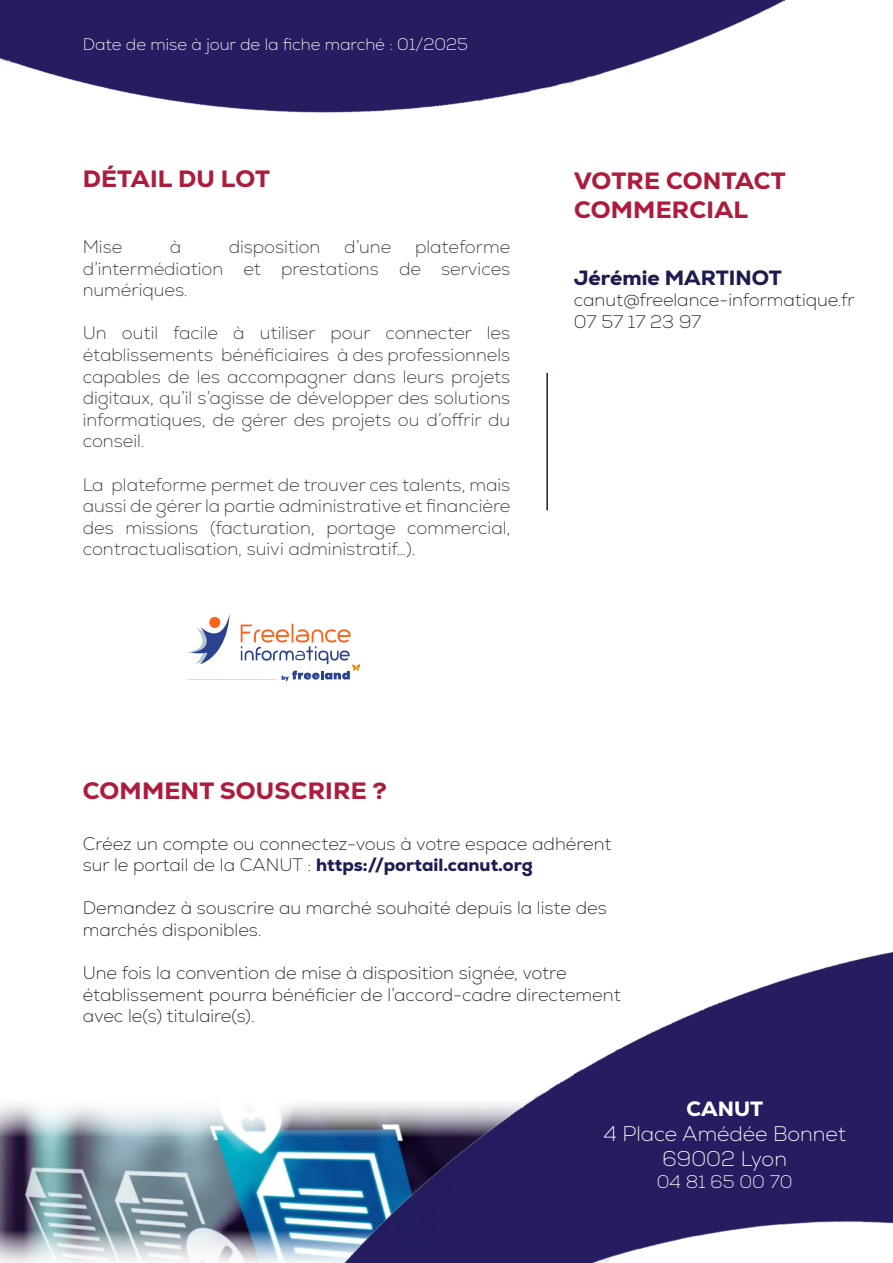
<style>
.page{position:relative;width:893px;height:1263px;background:#fff}
.page>*{position:absolute;margin:0;border:0;box-sizing:border-box;transform-origin:0 0}
.t1{font:800 24px "Nexa";letter-spacing:.01em;color:#ad1c3c}
.t2{font:200 21px "Nexa";color:#fff}
.t3{font:800 21px "Nexa";color:#1d1c50}
.t4{font:800 21px "Nexa";color:#fff}
.t5{font:200 18px/21.6px "Nexa";color:#33353d;text-align:justify}
.t6{font:200 18px/21.6px "Nexa";color:#231f20}
.t7{font:200 18px "Nexa";color:#fff}
.t8{font:200 16.5px "Nexa";color:#fff}
.s1{font-weight:800;color:#1d1c50}
</style>
<div class="page">
<img style="left:0;top:1103px;width:38px;height:160px">
<img style="left:38px;top:623px;width:855px;height:640px">
<img style="left:0;top:0;width:786px;height:373px">
<hr style="left:546px;top:373px;width:2px;height:137px;background:#1d1c50">
<svg style="left:187px;top:614px;width:43px;height:50px"></svg>
<hr style="left:187px;top:679px;width:90px;height:1px;background:#ddd">
<svg style="left:241px;top:624px;width:119px;height:57px"></svg>
<p class="t8" style="left:83px;top:34px;width:387px">Date de mise à jour de la fiche marché : 01/2025</p>
<p class="t1" style="left:83px;top:164px;width:189px">DÉTAIL DU LOT</p>
<p class="t5" style="left:83px;top:236px;width:429px;text-indent:332px">plateforme d’intermédiation et prestations de services numériques.</p>
<p class="t5" style="left:83px;top:323px;width:429px">Un outil facile à utiliser pour connecter les établissements bénéficiaires à des professionnels capables de les accompagner dans leurs projets digitaux, qu’il s’agisse de développer des solutions informatiques, de gérer des projets ou d’offrir du conseil.</p>
<p class="t5" style="left:83px;top:474px;width:429px">La plateforme permet de trouver ces talents, mais aussi de gérer la partie administrative et financière des missions (facturation, portage commercial, contractualisation, suivi administratif…).</p>
<p class="t5" style="left:83px;top:236px;width:41px">Mise</p>
<p class="t5" style="left:170px;top:236px;width:13px">à</p>
<p class="t5" style="left:229px;top:236px;width:93px">disposition</p>
<p class="t5" style="left:344px;top:236px;width:49px">d’une</p>
<p class="t1" style="left:574px;top:166px;width:213px">VOTRE CONTACT</p>
<p class="t1" style="left:574px;top:194px;width:176px">COMMERCIAL</p>
<p class="t3" style="left:574px;top:264px;width:209px">Jérémie MARTINOT</p>
<p class="t6" style="left:574px;top:290px;width:282px">canut@freelance-informatique.fr</p>
<p class="t6" style="left:574px;top:311px;width:129px">07 57 17 23 97</p>
<p class="t1" style="left:83px;top:775px;width:306px">COMMENT SOUSCRIRE ?</p>
<p class="t6" style="left:83px;top:833px;width:530px">Créez un compte ou connectez-vous à votre espace adhérent sur le portail de la CANUT : <span class="s1">https://portail.canut.org</span></p>
<p class="t6" style="left:83px;top:898px;width:526px">Demandez à souscrire au marché souhaité depuis la liste des</p>
<p class="t6" style="left:83px;top:919px;width:180px">marchés disponibles.</p>
<p class="t6" style="left:83px;top:963px;width:485px">Une fois la convention de mise à disposition signée, votre</p>
<p class="t6" style="left:83px;top:984px;width:540px">établissement pourra bénéficier de l’accord-cadre directement avec le(s) titulaire(s).</p>
<p class="t4" style="left:686px;top:1095px;width:78px">CANUT</p>
<p class="t2" style="left:603px;top:1121px;width:244px">4 Place Amédée Bonnet</p>
<p class="t2" style="left:662px;top:1147px;width:126px">69002 Lyon</p>
<p class="t7" style="left:657px;top:1171px;width:137px">04 81 65 00 70</p>
</div>
